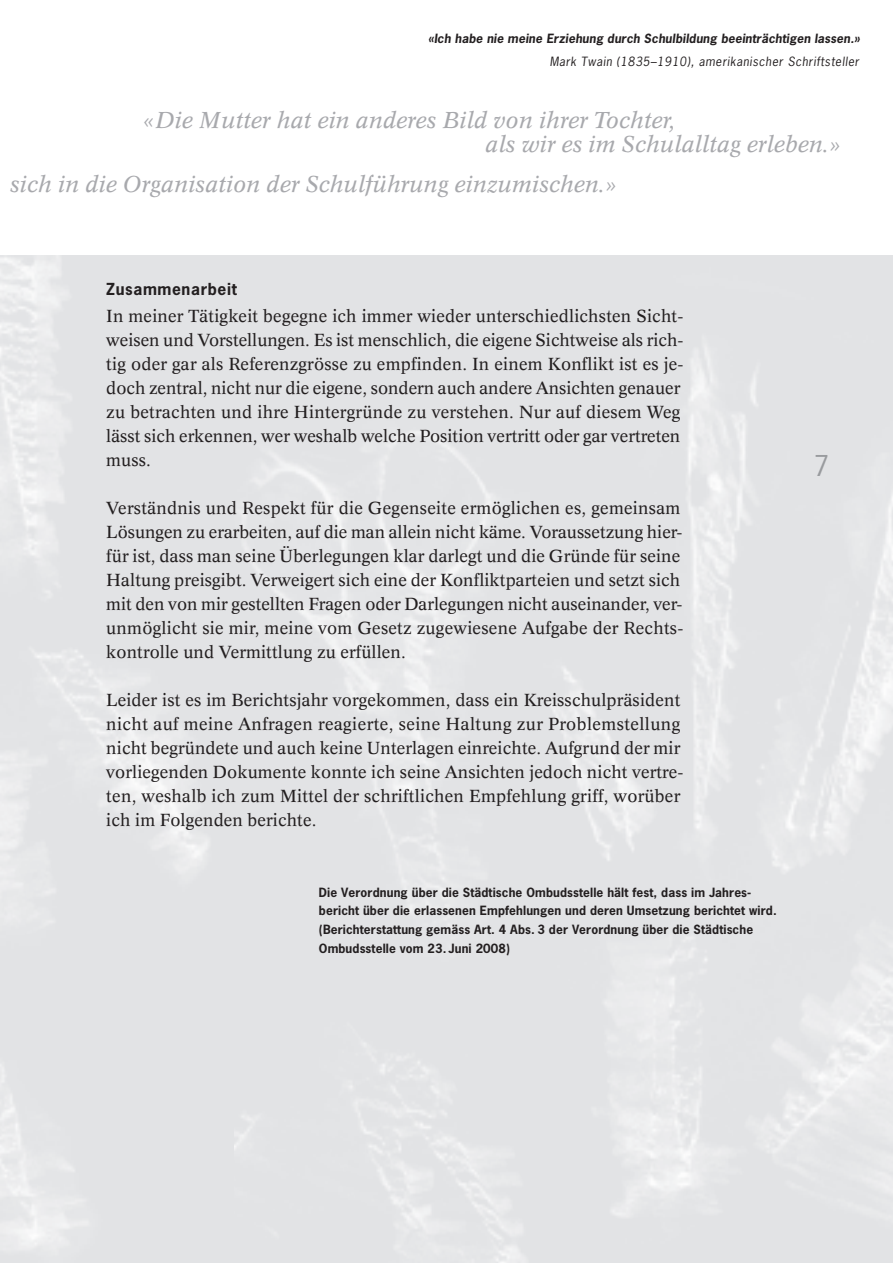
<style>
.page{position:relative;width:893px;height:1263px;background:#fff}
.page>*{position:absolute;margin:0;border:0;box-sizing:border-box;transform-origin:0 0}
.t1{font:27px "News Gothic Std";color:#999b9e}
.t2{font:italic 22.5px/24px "Concorde";letter-spacing:-.01em;color:#a8a9ad}
.t3{font:17.1px/24px "Concorde";letter-spacing:.005em;color:#231f20}
.t4{font:700 15.6px "News Gothic Std";letter-spacing:.04em;color:#231f20}
.t5{font:700 12px/18.8px "News Gothic Std";letter-spacing:.01em;color:#231f20}
.t6{font:italic 700 12px "News Gothic Std";letter-spacing:.01em;color:#231f20}
.t7{font:italic 12px "News Gothic Std";letter-spacing:.05em;color:#231f20}
</style>
<div class="page">
<p class="t6" style="left:428px;top:32px;width:434px">«Ich habe nie meine Erziehung durch Schulbildung beeinträchtigen lassen.»</p>
<p class="t7" style="left:550px;top:54px;width:311px">Mark Twain (1835–1910), amerikanischer Schriftsteller</p>
<h2 class="t2" style="left:486px;top:110px;width:358px;text-indent:-343px">«Die Mutter hat ein anderes Bild von ihrer Tochter,<br>als wir es im Schulalltag erleben.»</h2>
<h2 class="t2" style="left:10px;top:174px;width:610px">sich in die Organisation der Schulführung einzumischen.»</h2>
<p class="t4" style="left:106px;top:281px;width:132px">Zusammenarbeit</p>
<p class="t3" style="left:106px;top:306px;width:579px">In meiner Tätigkeit begegne ich immer wieder unterschiedlichsten Sicht&shy;weisen und Vorstellungen. Es ist menschlich, die eigene Sichtweise als rich&shy;tig oder gar als Referenzgrösse zu empfinden. In einem Konflikt ist es je&shy;doch zentral, nicht nur die eigene, sondern auch andere Ansichten genauer zu betrachten und ihre Hintergründe zu verstehen. Nur auf diesem Weg lässt sich erkennen, wer weshalb welche Position vertritt oder gar vertreten muss.</p>
<p class="t3" style="left:106px;top:498px;width:579px">Verständnis und Respekt für die Gegenseite ermöglichen es, gemeinsam Lösungen zu erarbeiten, auf die man allein nicht käme. Voraussetzung hier&shy;für ist, dass man seine Überlegungen klar darlegt und die Gründe für seine Haltung preisgibt. Verweigert sich eine der Konfliktparteien und setzt sich mit den von mir gestellten Fragen oder Darlegungen nicht auseinander, ver&shy;unmöglicht sie mir, meine vom Gesetz zugewiesene Aufgabe der Rechts&shy;kontrolle und Vermittlung zu erfüllen.</p>
<p class="t3" style="left:106px;top:690px;width:579px">Leider ist es im Berichtsjahr vorgekommen, dass ein Kreisschulpräsident nicht auf meine Anfragen reagierte, seine Haltung zur Problemstellung nicht begründete und auch keine Unterlagen einreichte. Aufgrund der mir vorliegenden Dokumente konnte ich seine Ansichten jedoch nicht vertre&shy;ten, weshalb ich zum Mittel der schriftlichen Empfehlung griff, worüber ich im Folgenden berichte.</p>
<p class="t5" style="left:319px;top:883px;width:459px">Die Verordnung über die Städtische Ombudsstelle hält fest, dass im Jahres&shy;bericht über die erlassenen Empfehlungen und deren Umsetzung berichtet wird. (Berichterstattung gemäss Art. 4 Abs. 3 der Verordnung über die Städtische Ombudsstelle vom 23. Juni 2008)</p>
<h1 class="t1" style="left:814px;top:451px;width:17px">7</h1>
</div>
